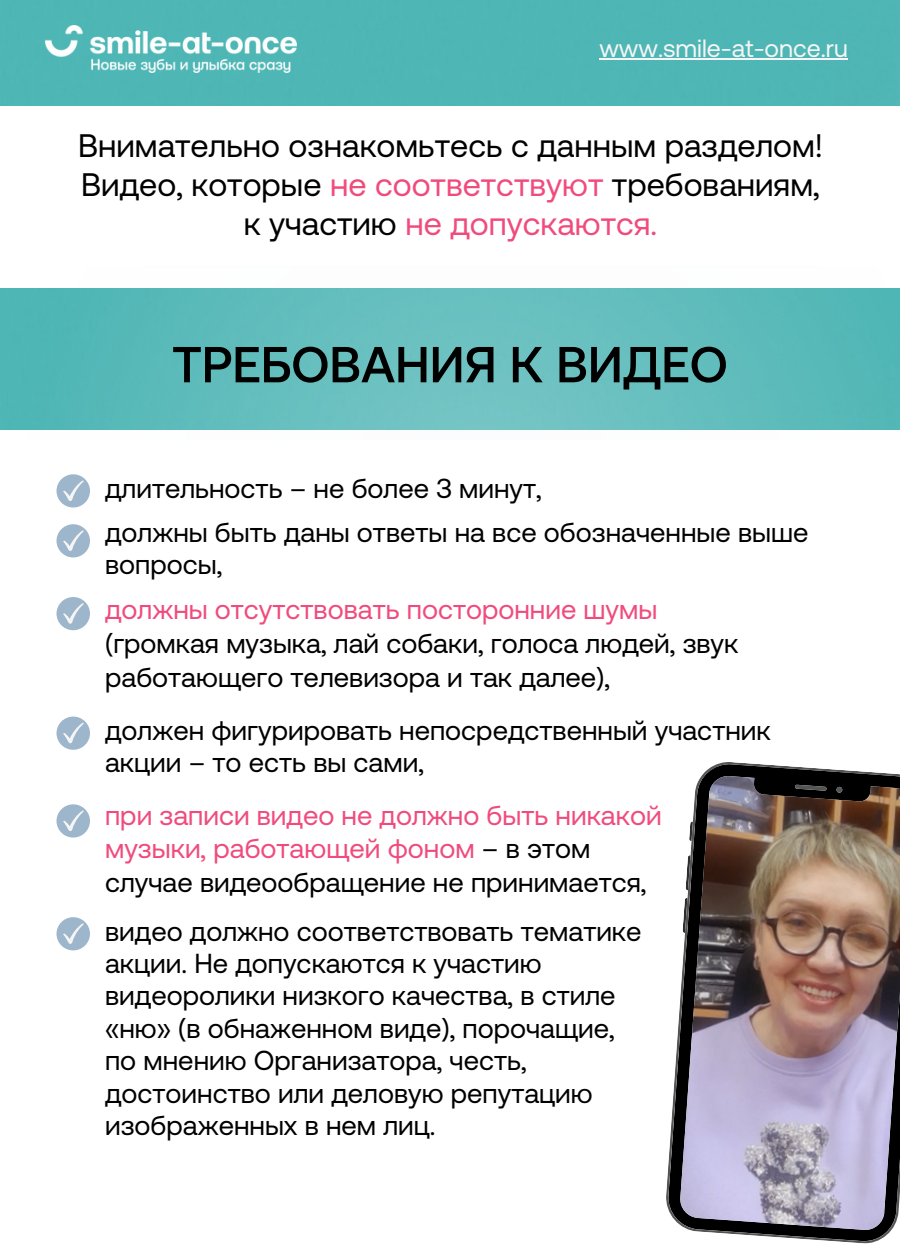
<style>
.page{position:relative;width:900px;height:1260px;background:#fff}
.page>*{position:absolute;margin:0;border:0;box-sizing:border-box;transform-origin:0 0}
.t1{font:500 50.5px "Aeonik Pro";color:#000}
.t2{font:32.5px/39.5px "Aeonik Pro";color:#000;text-align:center}
.t3{font:27.5px/32.5px "Aeonik Pro";color:#000}
.t4{font:27.5px/33.8px "Aeonik Pro";color:#f04b7c}
.t5{font:25px "Aeonik Pro";color:#f5f5f5}
.s1{color:#f04b7c}
.s2{color:#000}
</style>
<div class="page">
<svg style="left:0;top:288px;width:900px;height:142px;background:#60bcbb"></svg>
<div style="left:56px;top:474px;width:34px;height:34px;background:#9eb6cc;border-radius:50%"></div>
<svg style="left:63px;top:480px;width:21px;height:21px"></svg>
<img style="left:666px;top:762px;width:234px;height:482px">
<div style="left:56px;top:524px;width:34px;height:33px;background:#9eb6cc;border-radius:50%"></div>
<svg style="left:63px;top:530px;width:21px;height:21px"></svg>
<div style="left:56px;top:597px;width:34px;height:33px;background:#9eb6cc;border-radius:50%"></div>
<svg style="left:63px;top:603px;width:21px;height:21px"></svg>
<div style="left:56px;top:717px;width:34px;height:33px;background:#9eb6cc;border-radius:50%"></div>
<svg style="left:63px;top:723px;width:21px;height:20px"></svg>
<div style="left:56px;top:804px;width:34px;height:34px;background:#9eb6cc;border-radius:50%"></div>
<svg style="left:63px;top:810px;width:21px;height:21px"></svg>
<div style="left:56px;top:917px;width:34px;height:33px;background:#9eb6cc;border-radius:50%"></div>
<svg style="left:63px;top:923px;width:21px;height:21px"></svg>
<div style="left:0;top:0;width:900px;height:105px;background:#4eb6b5"></div>
<hr style="left:599px;top:58px;width:249px;height:2px;background:#f5f5f5">
<img style="left:46px;top:25px;width:251px;height:47px">
<p class="t5" style="left:599px;top:33px;width:250px">www.smile-at-once.ru</p>
<p class="t2" style="left:78px;top:125px;width:746px">Внимательно ознакомьтесь с данным разделом!<br>Видео, которые <span class="s1">не соответствуют</span> требованиям, к участию <span class="s1">не допускаются.</span></p>
<h1 class="t1" style="left:172px;top:335px;width:557px">ТРЕБОВАНИЯ К ВИДЕО</h1>
<p class="t3" style="left:105px;top:466px;width:705px;line-height:44.2px">длительность – не более 3 минут,<br>должны быть даны ответы на все обозначенные выше</p>
<p class="t3" style="left:105px;top:548px;width:119px">вопросы,</p>
<p class="t4" style="left:105px;top:593px;width:554px">должны отсутствовать посторонние шумы</p>
<p class="t3" style="left:105px;top:626px;width:635px;line-height:33.8px">(громкая музыка, лай собаки, голоса людей, звук работающего телевизора и так далее),</p>
<p class="t3" style="left:105px;top:714px;width:667px">должен фигурировать непосредственный участник акции – то есть вы сами,</p>
<p class="t4" style="left:105px;top:798px;width:558px">при записи видео не должно быть никакой музыки, работающей фоном <span class="s2">– в этом случае видеообращение не принимается,</span></p>
<p class="t3" style="left:105px;top:914px;width:538px">видео должно соответствовать тематике акции. Не допускаются к участию видеоролики низкого качества, в стиле «ню» (в обнаженном виде), порочащие, по мнению Организатора, честь, достоинство или деловую репутацию изображенных в нем лиц.</p>
</div>
